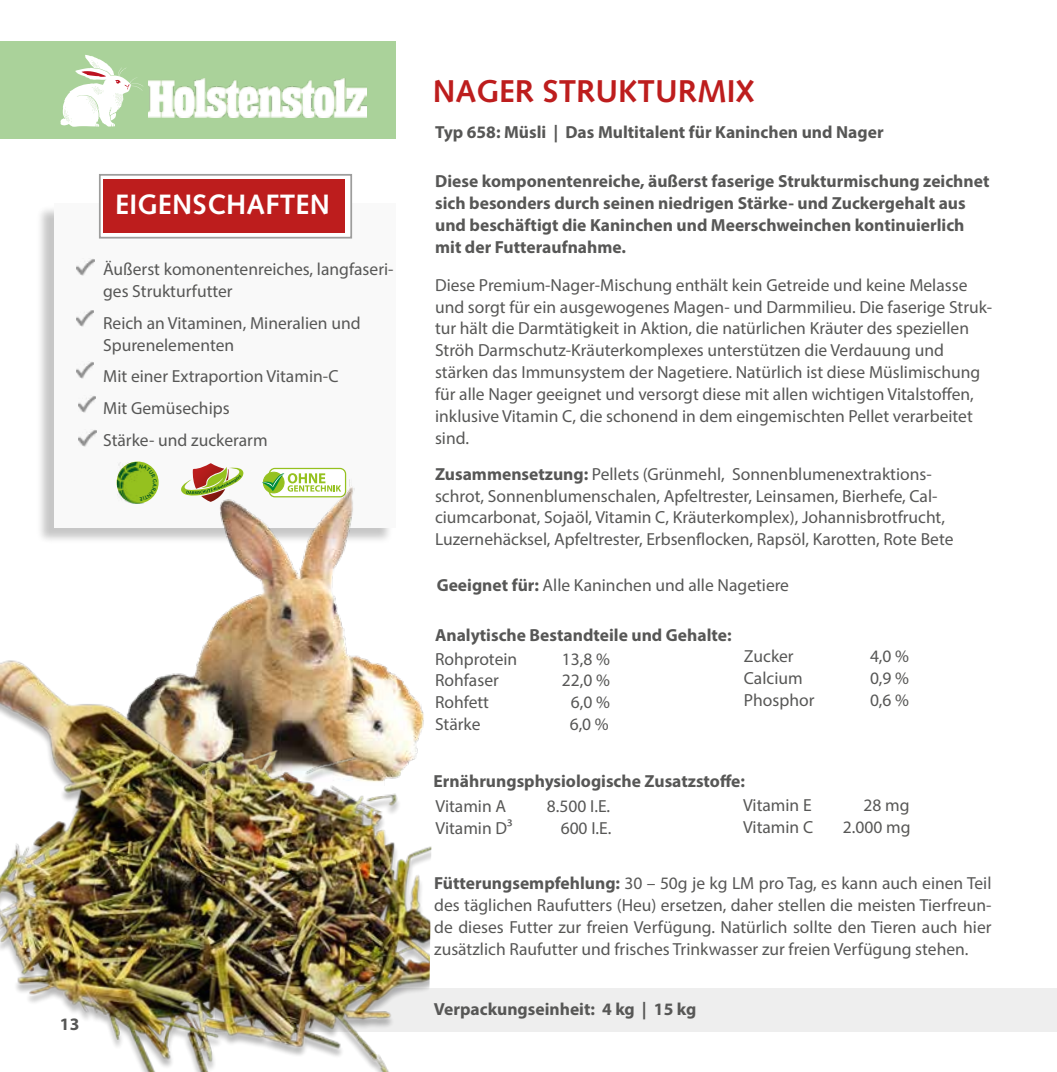
<style>
.page{position:relative;width:1057px;height:1072px;background:#fff}
.page>*{position:absolute;margin:0;border:0;box-sizing:border-box;transform-origin:0 0}
.t1{font:700 31.5px "Syntax LT Pro";color:#bd1d1d}
.t2{font:700 28px "Syntax LT Pro";letter-spacing:.01em;color:#fff}
.t3{font:17.5px/21.9px "Myriad Pro";color:#575756}
.t4{font:700 17.5px/21.9px "Myriad Pro";color:#575756}
.s1{font-weight:700}
</style>
<div class="page">
<div style="left:216px;top:988px;width:841px;height:43px;background:#eee"></div>
<div style="left:0;top:41px;width:395px;height:98px;background:#aad29a"></div>
<div style="left:37px;top:205px;width:356px;height:339px;background:#000;opacity:.75"></div>
<div style="left:54px;top:203px;width:341px;height:324px;background:#f9f9f9"></div>
<img style="left:77px;top:259px;width:17px;height:16px">
<img style="left:76px;top:311px;width:18px;height:15px">
<img style="left:79px;top:430px;width:17px;height:17px">
<div style="left:99px;top:174px;width:253px;height:64px;background:linear-gradient(to right,#fff,#fff);border:2px solid #9d9d9c"></div>
<div style="left:103px;top:180px;width:241px;height:53px;background:#bd1d1d"></div>
<img style="left:76px;top:362px;width:18px;height:17px">
<img style="left:79px;top:396px;width:17px;height:17px">
<div style="left:269px;top:468px;width:76px;height:29px;background:#fff;border-radius:6px"></div>
<div style="left:269px;top:468px;width:77px;height:29px;border:1px solid #95c11f;border-radius:6px"></div>
<div style="left:263px;top:471px;width:21px;height:22px;border:1px solid #95c11f;border-radius:50%"></div>
<svg style="left:263px;top:473px;width:63px;height:6px"></svg>
<svg style="left:192px;top:463px;width:52px;height:16px"></svg>
<svg style="left:117px;top:461px;width:42px;height:42px"></svg>
<img style="left:117px;top:462px;width:31px;height:17px">
<img style="left:148px;top:78px;width:218px;height:40px">
<svg style="left:60px;top:55px;width:83px;height:72px"></svg>
<img style="left:51px;top:479px;width:342px;height:155px">
<img style="left:0;top:634px;width:434px;height:437px">
<svg style="left:139px;top:464px;width:18px;height:37px"></svg>
<h2 class="t2" style="left:115px;top:188px;width:216px">EIGENSCHAFTEN</h2>
<p class="t3" style="left:103px;top:258px;width:292px">Äußerst komonentenreiches, langfaseri&shy;ges Strukturfutter</p>
<p class="t3" style="left:103px;top:312px;width:259px">Reich an Vitaminen, Mineralien und<br>Spurenelementen</p>
<p class="t3" style="left:103px;top:360px;width:237px;line-height:31.8px">Mit einer Extraportion Vitamin-C<br>Mit Gemüsechips<br>Stärke- und zuckerarm</p>
<p class="t4" style="left:60px;top:1013px;width:21px">13</p>
<h1 class="t1" style="left:433px;top:72px;width:323px">NAGER STRUKTURMIX</h1>
<p class="t4" style="left:435px;top:121px;width:450px">Typ 658: Müsli | Das Multitalent für Kaninchen und Nager</p>
<p class="t4" style="left:435px;top:170px;width:556px">Diese komponentenreiche, äußerst faserige Strukturmischung zeichnet sich besonders durch seinen niedrigen Stärke- und Zuckergehalt aus und beschäftigt die Kaninchen und Meerschweinchen kontinuierlich mit der Futteraufnahme.</p>
<p class="t3" style="left:435px;top:273px;width:558px">Diese Premium-Nager-Mischung enthält kein Getreide und keine Melasse und sorgt für ein ausgewogenes Magen- und Darmmilieu. Die faserige Struk&shy;tur hält die Darmtätigkeit in Aktion, die natürlichen Kräuter des speziellen Ströh Darmschutz-Kräuterkomplexes unterstützen die Verdauung und stärken das Immunsystem der Nagetiere. Natürlich ist diese Müslimischung für alle Nager geeignet und versorgt diese mit allen wichtigen Vitalstoffen, inklusive Vitamin C, die schonend in dem eingemischten Pellet verarbeitet sind.</p>
<p class="t3" style="left:435px;top:462px;width:520px"><span class="s1">Zusammensetzung:</span> Pellets (Grünmehl, Sonnenblumenextraktions&shy;schrot, Sonnenblumenschalen, Apfeltrester, Leinsamen, Bierhefe, Cal&shy;ciumcarbonat, Sojaöl, Vitamin C, Kräuterkomplex), Johannisbrotfrucht, Luzernehäcksel, Apfeltrester, Erbsenflocken, Rapsöl, Karotten, Rote Bete</p>
<p class="t3" style="left:437px;top:574px;width:354px"><span class="s1">Geeignet für:</span> Alle Kaninchen und alle Nagetiere</p>
<p class="t4" style="left:435px;top:623px;width:298px">Analytische Bestandteile und Gehalte:</p>
<p class="t3" style="left:435px;top:647px;width:84px">Rohprotein</p>
<p class="t3" style="left:562px;top:647px;width:50px">13,8 %</p>
<p class="t3" style="left:435px;top:669px;width:65px">Rohfaser</p>
<p class="t3" style="left:562px;top:669px;width:50px">22,0 %</p>
<p class="t3" style="left:435px;top:691px;width:56px">Rohfett</p>
<p class="t3" style="left:571px;top:691px;width:41px">6,0 %</p>
<p class="t3" style="left:435px;top:713px;width:47px">Stärke</p>
<p class="t3" style="left:569px;top:713px;width:41px">6,0 %</p>
<p class="t3" style="left:744px;top:645px;width:51px">Zucker</p>
<p class="t3" style="left:870px;top:645px;width:41px">4,0 %</p>
<p class="t3" style="left:744px;top:667px;width:60px">Calcium</p>
<p class="t3" style="left:870px;top:667px;width:41px">0,9 %</p>
<p class="t3" style="left:744px;top:688px;width:72px">Phosphor</p>
<p class="t3" style="left:870px;top:688px;width:41px">0,6 %</p>
<p class="t4" style="left:433px;top:770px;width:313px">Ernährungsphysiologische Zusatzstoffe:</p>
<p class="t3" style="left:435px;top:795px;width:72px">Vitamin A</p>
<p class="t3" style="left:547px;top:795px;width:65px">8.500 I.E.</p>
<p class="t3" style="left:435px;top:816px;width:78px">Vitamin D³</p>
<p class="t3" style="left:561px;top:816px;width:52px">600 I.E.</p>
<p class="t3" style="left:743px;top:793px;width:70px">Vitamin E</p>
<p class="t3" style="left:863px;top:793px;width:48px">28 mg</p>
<p class="t3" style="left:743px;top:815px;width:72px">Vitamin C</p>
<p class="t3" style="left:843px;top:815px;width:69px">2.000 mg</p>
<p class="t3" style="left:434px;top:872px;width:559px;text-align:justify"><span class="s1">Fütterungsempfehlung:</span> 30 – 50g je kg LM pro Tag, es kann auch einen Teil des täglichen Raufutters (Heu) ersetzen, daher stellen die meisten Tierfreun&shy;de dieses Futter zur freien Verfügung. Natürlich sollte den Tieren auch hier zusätzlich Raufutter und frisches Trinkwasser zur freien Verfügung stehen.</p>
<p class="t4" style="left:434px;top:997px;width:264px">Verpackungseinheit: 4 kg | 15 kg</p>
</div>
